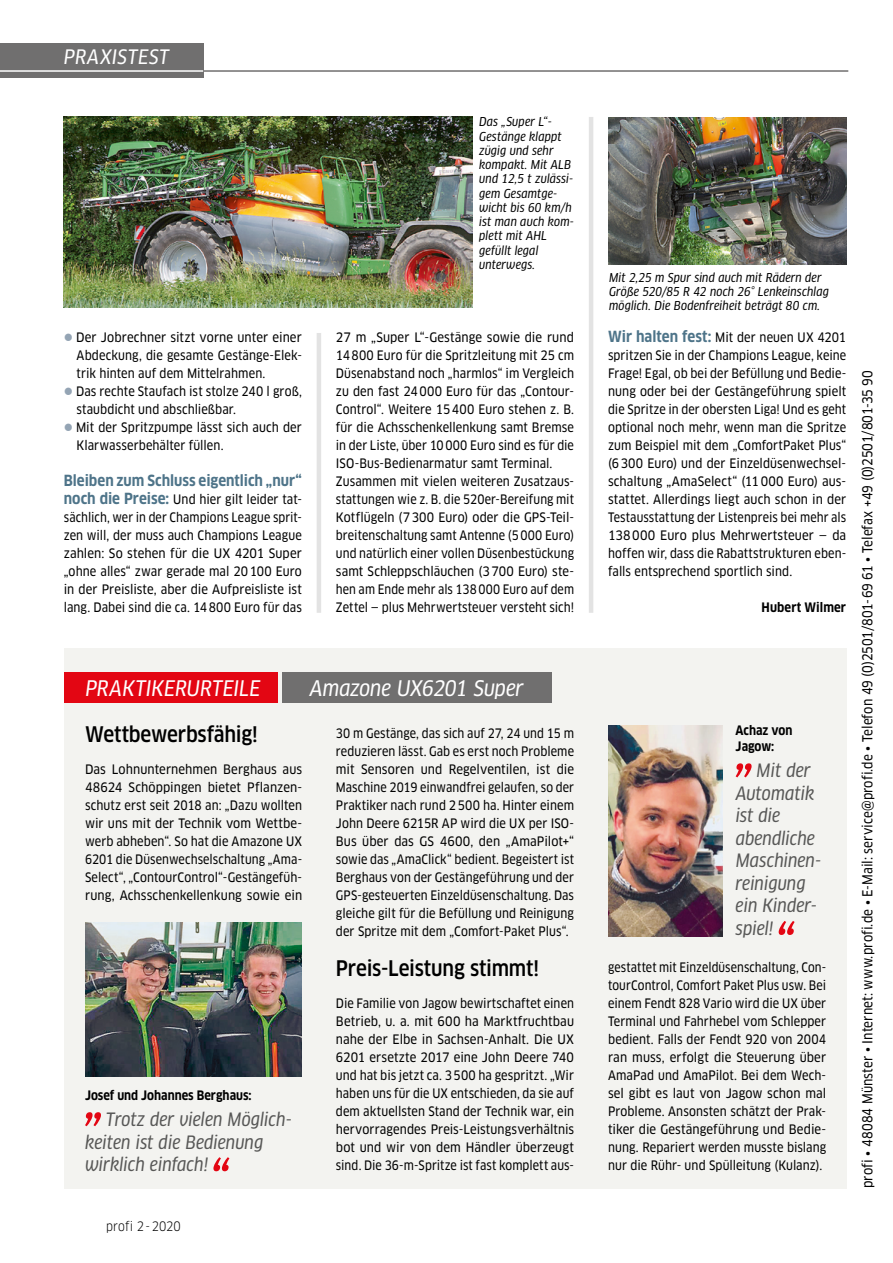
<style>
.page{position:relative;width:893px;height:1263px;background:#fff}
.page>*{position:absolute;margin:0;border:0;box-sizing:border-box;transform-origin:0 0}
.t1{font:500 condensed 21px "Clan OT";letter-spacing:-.01em;color:#000}
.t2{font:italic 21px "Clan OT Narr News";letter-spacing:-.005em;color:#fff}
.t3{font:italic 21px "Clan OT Narr News";letter-spacing:-.005em;color:#fff;scale:.94 1}
.t4{font:italic 19.5px "Clan OT Narr News";letter-spacing:.02em;color:#fff}
.t5{font:italic 18px/22.5px "Clan OT Narr News";color:#575756;scale:.95 1}
.t6{font:700 condensed 15px "Clan OT";color:#4e7489}
.t7{font:13.5px "Clan OT Narrow News";letter-spacing:.005em;color:#000}
.t8{font:12.75px/18px "Clan OT Narrow News";letter-spacing:.005em;color:#000}
.t9{font:12.75px/18px "Clan OT Narrow News";letter-spacing:.005em;color:#000;text-align:justify;scale:.95 1}
.t10{font:12.75px/18px "Clan OT Narrow News";letter-spacing:.005em;color:#000;text-align:justify;scale:.94 1}
.t11{font:12.75px/18px "Clan OT Narrow News";letter-spacing:.005em;color:#000;text-align:justify;scale:.96 1}
.t12{font:700 condensed 12.75px/15.3px "Clan OT";color:#000;scale:.95 1}
.t13{font:700 condensed 12.75px "Clan OT";color:#000}
.t14{font:condensed 12.75px "Clan OT";letter-spacing:.005em;color:#000}
.t15{font:italic 12px/14.2px "Clan OT Narr News";letter-spacing:.01em;color:#000;scale:.95 1}
.s1{color:#94a4b4}
.s2{font-family:"Clan OT";font-weight:700;font-stretch:condensed;font-size:15px;color:#4e7489}
</style>
<div class="page">
<hr style="left:589px;top:117px;width:4px;height:496px;background:#e3e3e3">
<hr style="left:317px;top:333px;width:4px;height:280px;background:#e3e3e3">
<div style="left:0;top:44px;width:203px;height:34px;background:#706f6f"></div>
<hr style="left:0;top:70px;width:203px;height:2px;background:#fff">
<hr style="left:203px;top:70px;width:645px;height:2px;background:#706f6f">
<div style="left:64px;top:648px;width:782px;height:541px;background:#f3f3f0"></div>
<div style="left:282px;top:672px;width:270px;height:31px;background:#706f6f"></div>
<div style="left:64px;top:672px;width:214px;height:31px;background:#e30613"></div>
<img style="left:64px;top:117px;width:408px;height:190px">
<img style="left:608px;top:118px;width:238px;height:147px">
<img style="left:608px;top:726px;width:115px;height:210px">
<img style="left:85px;top:923px;width:217px;height:153px">
<svg style="left:85px;top:1112px;width:16px;height:14px"></svg>
<svg style="left:213px;top:1157px;width:16px;height:14px"></svg>
<svg style="left:736px;top:763px;width:16px;height:14px"></svg>
<svg style="left:779px;top:921px;width:16px;height:14px"></svg>
<h2 class="t4" style="left:64px;top:46px;width:107px">PRAXISTEST</h2>
<p class="t8" style="left:73px;top:328px;width:230px"><span class="s1">z</span> Der Jobrechner sitzt vorne unter einer Abdeckung, die gesamte Gestänge-Elek&shy;trik hinten auf dem Mittelrahmen.<br><span class="s1">z</span> Das rechte Staufach ist stolze 240 l groß, staubdicht und abschließbar.<br><span class="s1">z</span> Mit der Spritzpumpe lässt sich auch der Klarwasserbehälter füllen.</p>
<p class="t6" style="left:64px;top:472px;width:240px">Bleiben zum Schluss eigentlich „nur“</p>
<p class="t8" style="left:64px;top:490px;width:240px;text-align:justify"><span class="s2">noch die Preise:</span> Und hier gilt leider tat&shy;sächlich, wer in der Champions League sprit&shy;zen will, der muss auch Champions League zahlen: So stehen für die UX 4201 Super „ohne alles“ zwar gerade mal 20100 Euro in der Preisliste, aber die Aufpreisliste ist lang. Dabei sind die ca. 14800 Euro für das</p>
<p class="t15" style="left:479px;top:115px;width:101px">Das „Super L“-<br>Gestänge klappt zügig und sehr kompakt. Mit ALB und 12,5 t zulässi&shy;gem Gesamtge&shy;wicht bis 60 km/h ist man auch kom&shy;plett mit AHL gefüllt legal unterwegs.</p>
<p class="t8" style="left:336px;top:328px;width:240px">27 m „Super L“-Gestänge sowie die rund 14800 Euro für die Spritzleitung mit 25 cm Düsenabstand noch „harmlos“ im Vergleich zu den fast 24000 Euro für das „Contour-Control“. Weitere 15400 Euro stehen z. B. für die Achsschenkellenkung samt Bremse in der Liste, über 10000 Euro sind es für die ISO-Bus-Bedienarmatur samt Terminal.<br>Zusammen mit vielen weiteren Zusatzaus&shy;stattungen wie z. B. die 520er-Bereifung mit Kotflügeln (7300 Euro) oder die GPS-Teil&shy;breitenschaltung samt Antenne (5000 Euro) und natürlich einer vollen Düsenbestückung samt Schleppschläuchen (3700 Euro) ste&shy;hen am Ende mehr als 138000 Euro auf dem Zettel — plus Mehrwertsteuer versteht sich!</p>
<h1 class="t3" style="left:85px;top:676px;width:188px">PRAKTIKERURTEILE</h1>
<h1 class="t2" style="left:310px;top:676px;width:215px">Amazone UX6201 Super</h1>
<h1 class="t1" style="left:85px;top:722px;width:174px">Wettbewerbsfähig!</h1>
<p class="t8" style="left:85px;top:760px;width:219px;text-align:justify">Das Lohnunternehmen Berghaus aus 48624 Schöppingen bietet Pflanzen&shy;schutz erst seit 2018 an: „Dazu wollten wir uns mit der Technik vom Wettbe&shy;werb abheben“. So hat die Amazone UX 6201 die Düsenwechselschaltung „Ama-Select“, „ContourControl“-Gestängefüh&shy;rung, Achsschenkellenkung sowie ein</p>
<p class="t12" style="left:85px;top:1087px;width:177px">Josef und Johannes Berghaus:</p>
<h3 class="t5" style="left:85px;top:1108px;width:219px;text-indent:21px">Trotz der vielen Möglich&shy;keiten ist die Bedienung wirklich einfach!</h3>
<p class="t14" style="left:106px;top:1219px;width:76px">profi 2-2020</p>
<p class="t9" style="left:336px;top:724px;width:252px">30 m Gestänge, das sich auf 27, 24 und 15 m reduzieren lässt. Gab es erst noch Probleme mit Sensoren und Regelventilen, ist die Maschine 2019 einwandfrei gelaufen, so der Praktiker nach rund 2500 ha. Hinter einem John Deere 6215R AP wird die UX per ISO-Bus über das GS 4600, den „AmaPilot+“ sowie das „AmaClick“ bedient. Begeistert ist Berghaus von der Gestängeführung und der GPS-gesteuerten Einzeldüsenschaltung. Das gleiche gilt für die Befüllung und Reinigung der Spritze mit dem „Comfort-Paket Plus“.</p>
<h1 class="t1" style="left:336px;top:956px;width:205px">Preis-Leistung stimmt!</h1>
<p class="t11" style="left:336px;top:994px;width:250px">Die Familie von Jagow bewirtschaftet einen Betrieb, u. a. mit 600 ha Marktfruchtbau nahe der Elbe in Sachsen-Anhalt. Die UX 6201 ersetzte 2017 eine John Deere 740 und hat bis jetzt ca. 3500 ha gespritzt. „Wir haben uns für die UX entschieden, da sie auf dem aktuellsten Stand der Technik war, ein hervorragendes Preis-Leistungsverhältnis bot und wir von dem Händler überzeugt sind. Die 36-m-Spritze ist fast komplett aus-</p>
<p class="t15" style="left:609px;top:270px;width:233px">Mit 2,25 m Spur sind auch mit Rädern der<br>Größe 520/85 R 42 noch 26° Lenkeinschlag möglich. Die Bodenfreiheit beträgt 80 cm.</p>
<p class="t8" style="left:608px;top:328px;width:240px"><span class="s2">Wir halten fest:</span> Mit der neuen UX 4201 spritzen Sie in der Champions League, keine Frage! Egal, ob bei der Befüllung und Bedie&shy;nung oder bei der Gestängeführung spielt die Spritze in der obersten Liga! Und es geht optional noch mehr, wenn man die Spritze zum Beispiel mit dem „ComfortPaket Plus“ (6300 Euro) und der Einzeldüsenwechsel&shy;schaltung „AmaSelect“ (11000 Euro) aus&shy;stattet. Allerdings liegt auch schon in der Testausstattung der Listenpreis bei mehr als 138000 Euro plus Mehrwertsteuer — da hoffen wir, dass die Rabattstrukturen eben&shy;falls entsprechend sportlich sind.</p>
<p class="t13" style="left:762px;top:600px;width:86px">Hubert Wilmer</p>
<p class="t12" style="left:736px;top:723px;width:61px">Achaz von<br>Jagow:</p>
<h3 class="t5" style="left:736px;top:760px;width:92px;text-indent:21px">Mit der<br>Automatik ist die abendliche<br>Maschinen&shy;reinigung ein Kinder&shy;spiel!</h3>
<p class="t10" style="left:608px;top:958px;width:234px">gestattet mit Einzeldüsenschaltung, Con&shy;tourControl, Comfort Paket Plus usw. Bei einem Fendt 828 Vario wird die UX über Terminal und Fahrhebel vom Schlepper bedient. Falls der Fendt 920 von 2004 ran muss, erfolgt die Steuerung über AmaPad und AmaPilot. Bei dem Wech&shy;sel gibt es laut von Jagow schon mal Probleme. Ansonsten schätzt der Prak&shy;tiker die Gestängeführung und Bedie&shy;nung. Repariert werden musste bislang nur die Rühr- und Spülleitung (Kulanz).</p>
<p class="t7" style="left:860px;top:1188px;width:820px;rotate:-90deg">profi • 48084 Münster • Internet: www.profi.de • E-Mail: service@profi.de • Telefon 49 (0)2501/801-69 61 • Telefax +49 (0)2501/801-35 90</p>
</div>
